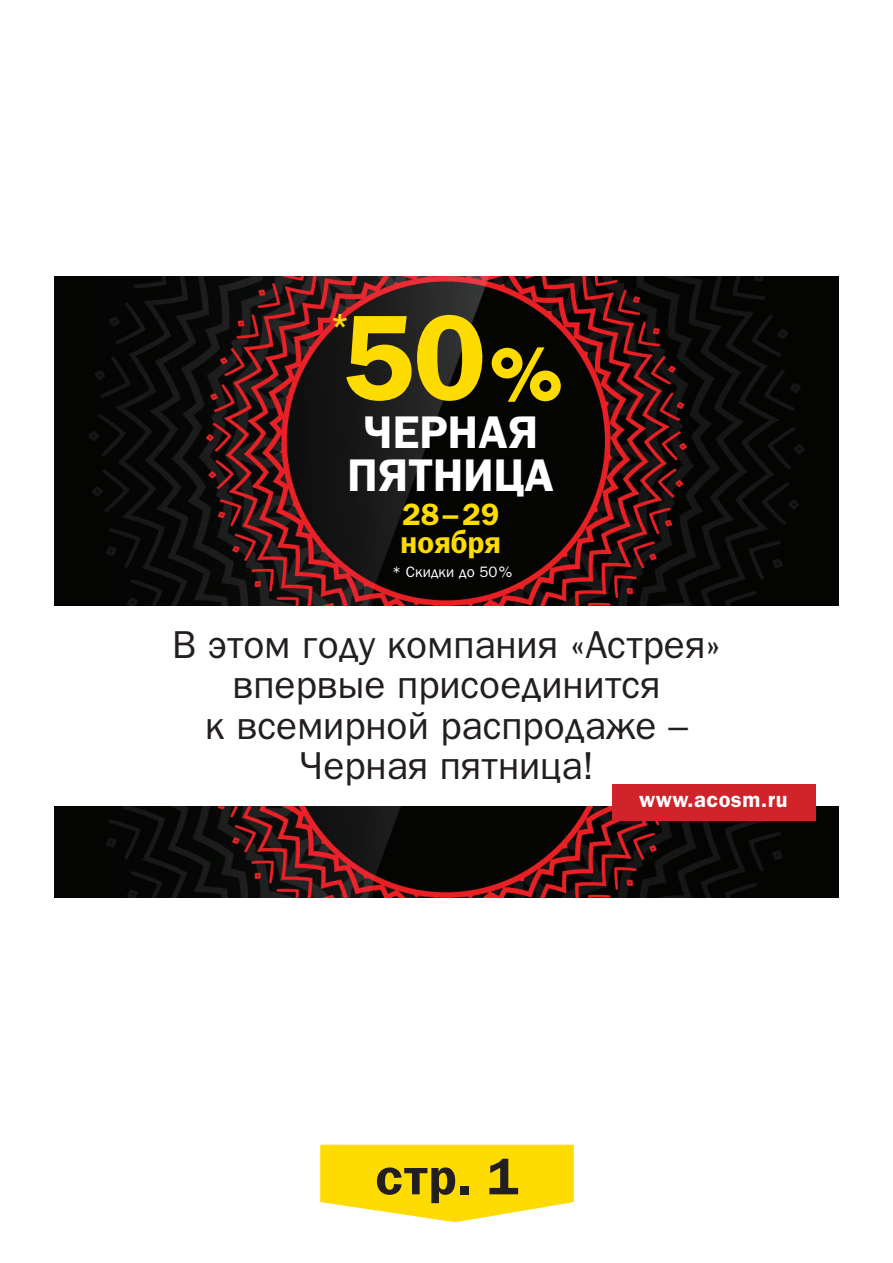
<style>
.page{position:relative;width:893px;height:1263px;background:#fff}
.page>*{position:absolute;margin:0;border:0;box-sizing:border-box;transform-origin:0 0}
.t1{font:700 121.8px "Bloknot C";color:#ffdc01}
.t2{font:700 51.9px "Bloknot C";color:#231f20}
.t3{font:700 46.05px/43.7px "Bloknot C";color:#fff;text-align:center}
.t4{font:39px/40.7px "Bloknot C";color:#231f20;text-align:center}
.t5{font:700 34.95px "Bloknot C";color:#ffdc01}
.t6{font:700 30.9px/27.9px "Bloknot C";color:#ffdc01}
.t7{font:700 21.9px "Bloknot C";letter-spacing:.02em;color:#fff}
.t8{font:15px "Bloknot C";color:#fff}
.s1{font-family:"Helios Black C";font-weight:400;font-size:69.9px}
.s2{font-family:"Helios C"}
</style>
<div class="page">
<img style="left:54px;top:276px;width:785px;height:330px">
<img style="left:54px;top:807px;width:785px;height:90px">
<svg style="left:320px;top:1145px;width:254px;height:77px;background:#ffe021"></svg>
<div style="left:612px;top:784px;width:203px;height:37px;background:#d1232a"></div>
<p class="t5" style="left:329px;top:313px;width:22px">*</p>
<h1 class="t1" style="left:340px;top:313px;width:222px">50<span class="s1">%</span></h1>
<p class="t3" style="left:348px;top:415px;width:208px">ЧЕРНАЯ<br>ПЯТНИЦА</p>
<p class="t6" style="left:401px;top:504px;width:102px">28 – 29 ноября</p>
<p class="t8" style="left:392px;top:566px;width:122px">* Скидки до 50 <span class="s2">%</span></p>
<p class="t4" style="left:172px;top:628px;width:550px">В этом году компания «Астрея» впервые присоединится<br>к всемирной распродаже –<br>Черная пятница!</p>
<p class="t7" style="left:639px;top:792px;width:150px">www.acosm.ru</p>
<h2 class="t2" style="left:375px;top:1157px;width:145px">стр. 1</h2>
</div>
